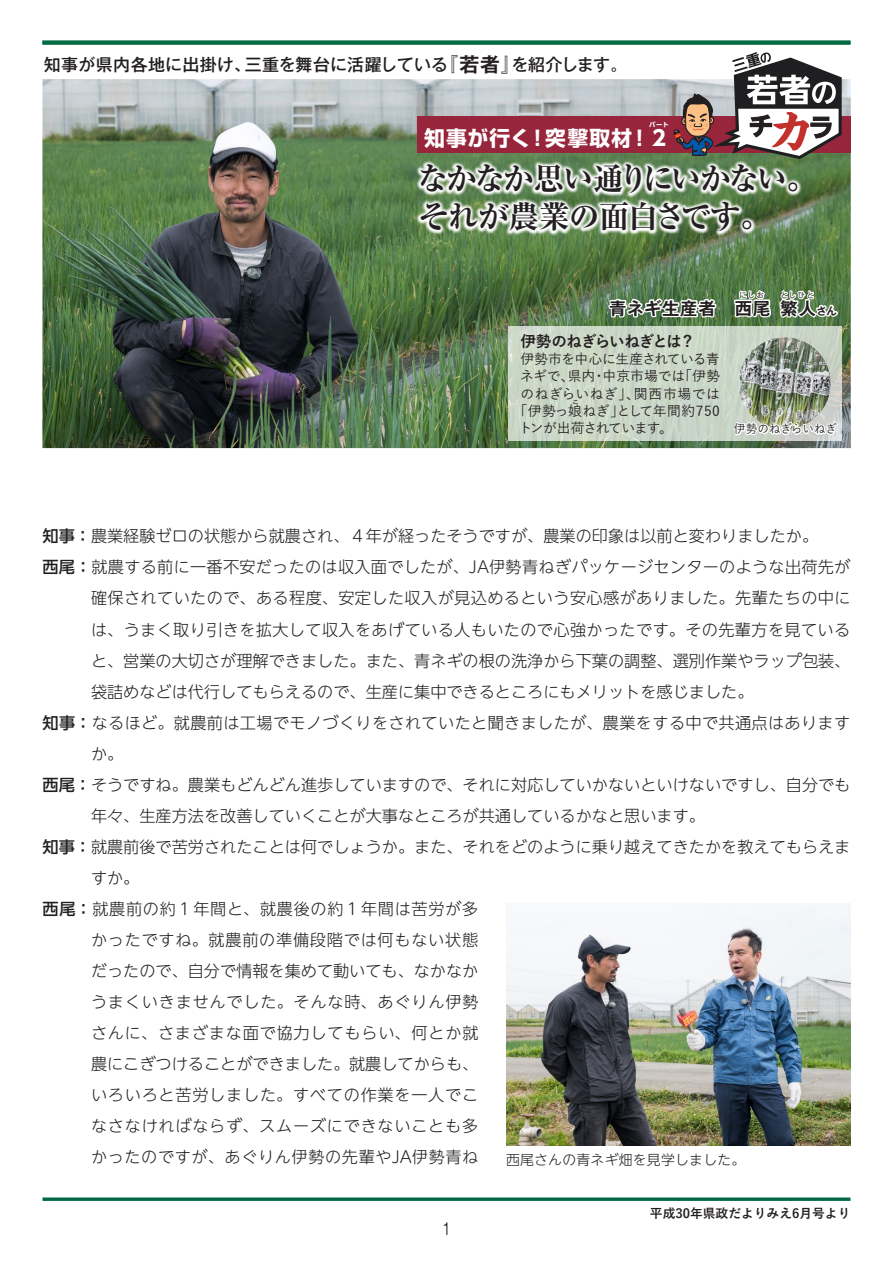
<style>
.page{position:relative;width:893px;height:1263px;background:#fff}
.page>*{position:absolute;margin:0;border:0;box-sizing:border-box;transform-origin:0 0}
.t1{font:700 expanded 31.05px/38px "Ryumin Pr 6 N";letter-spacing:-.05em;color:#231f20}
.t2{font:700 20.7px "Shin Go Pr 6 N";letter-spacing:.055em;color:#fff}
.t3{font:700 17.25px "Gothic MB101 Pro De";letter-spacing:.05em;color:#231f20}
.t4{font:500 16.95px "Gothic MB101 Pr 6 N";letter-spacing:.015em;color:#231f20}
.本文{font:300 16.2px/31px "UD Shin Go NT Pro";color:#231f20;text-align:justify}
.本文-2{font:300 16.2px/31px "UD Shin Go NT Pro";letter-spacing:.02em;color:#231f20}
.本文-3{font:300 15.9px "Gothic MB101 Pr 6";color:#231f20}
.t5{font:700 15.6px "Yu Go";letter-spacing:-.07em;color:#231f20}
.t6{font:500 13.8px "Yu Go";letter-spacing:.03em;color:#231f20}
.t7{font:300 13.8px "UD Shin Go NT Pro";letter-spacing:.02em;color:#231f20}
.t8{font:500 13.8px "Yu Go";letter-spacing:-.005em;color:#231f20}
.t9{font:500 13.8px "Yu Go";letter-spacing:-.04em;color:#231f20}
.t10{font:500 13.8px "Yu Go";letter-spacing:.04em;color:#231f20}
.t11{font:500 13.8px "Yu Go";letter-spacing:-.07em;color:#231f20}
.t12{font:700 12.75px "Yu Go";color:#231f20}
.t13{font:500 12.15px "Yu Go";letter-spacing:.005em;color:#231f20;scale:.95 1}
.t14{font:7.8px "Gothic MB101 Pro";letter-spacing:.285em;color:#231f20;scale:.9 1}
.t15{font:700 6.3px "UD Shin Go Pr 6 N";color:#fff}
.t16{font:5.4px "Hira Kaku Std W5";color:#231f20;scale:1.25 1}
.s1{font-family:"Gothic MB101 Pr 6 N De";font-weight:700;font-size:19.95px}
.s2{font-family:"UD Shin Go Pr 6 N";font-size:21px}
.s3{font-size:10.35px}
.s4{font-weight:500}
</style>
<div class="page">
<svg style="left:43px;top:1197px;width:807px;height:4px;background:#277f5e"></svg>
<div style="left:42px;top:40px;width:808px;height:5px;background:#026a43"></div>
<img style="left:42px;top:79px;width:809px;height:369px">
<svg style="left:672px;top:52px;width:172px;height:53px"></svg>
<svg style="left:607px;top:296px;width:111px;height:24px"></svg>
<svg style="left:733px;top:295px;width:107px;height:31px"></svg>
<div style="left:508px;top:326px;width:334px;height:114px;background:#cbd7c7"></div>
<img style="left:739px;top:337px;width:92px;height:92px;border-radius:46px">
<img style="left:731px;top:388px;width:112px;height:53px">
<img style="left:362px;top:105px;width:489px;height:190px">
<img style="left:506px;top:907px;width:344px;height:239px">
<p class="t4" style="left:44px;top:50px;width:585px">知事が県内各地に出掛け、三重を舞台に活躍している<span class="s1">『若者』</span>を紹介します。</p>
<p class="t15" style="left:649px;top:119px;width:21px">パート</p>
<p class="t2" style="left:424px;top:121px;width:243px">知事が行く！突撃取材！<span class="s2">2</span></p>
<p class="t1" style="left:417px;top:158px;width:401px">なかなか思い通りにいかない。それが農業の面白さです。</p>
<p class="t14" style="left:739px;top:288px;width:84px">にしお　　としひと</p>
<p class="t3" style="left:609px;top:294px;width:229px">青ネギ生産者　西尾繁人<span class="s3">さん</span></p>
<p class="t5" style="left:520px;top:332px;width:189px">伊勢のねぎらいねぎとは?　</p>
<p class="t9" style="left:520px;top:346px;width:201px">伊勢市を中心に生産されている青</p>
<p class="t8" style="left:520px;top:364px;width:201px">ネギで、県内・中京市場では「伊勢</p>
<p class="t10" style="left:520px;top:381px;width:201px">のねぎらいねぎ」、関西市場では</p>
<p class="t6" style="left:513px;top:398px;width:208px">「伊勢っ娘ねぎ」として年間約750</p>
<p class="t11" style="left:519px;top:415px;width:156px">トンが出荷されています。</p>
<p class="t13" style="left:734px;top:418px;width:110px">伊勢のねぎらいねぎ</p>
<p class="t16" style="left:572px;top:398px;width:7px">こ</p>
<p class="本文" style="left:43px;top:520px;width:777px"><span class="s4">知事：</span>農業経験ゼロの状態から就農され、４年が経ったそうですが、農業の印象は以前と変わりましたか。</p>
<p class="本文" style="left:91px;top:551px;width:761px;text-indent:-48px"><span class="s4">西尾：</span>就農する前に一番不安だったのは収入面でしたが、JA伊勢青ねぎパッケージセンターのような出荷先が確保されていたので、ある程度、安定した収入が見込めるという安心感がありました。先輩たちの中には、うまく取り引きを拡大して収入をあげている人もいたので心強かったです。その先輩方を見ていると、営業の大切さが理解できました。また、青ネギの根の洗浄から下葉の調整、選別作業やラップ包装、袋詰めなどは代行してもらえるので、生産に集中できるところにもメリットを感じました。</p>
<p class="本文-2" style="left:91px;top:706px;width:761px;text-indent:-48px"><span class="s4">知事：</span>なるほど。就農前は工場でモノづくりをされていたと聞きましたが、農業をする中で共通点はありますか。</p>
<p class="本文" style="left:91px;top:768px;width:761px;text-indent:-48px"><span class="s4">西尾：</span>そうですね。農業もどんどん進歩していますので、それに対応していかないといけないですし、自分でも年々、生産方法を改善していくことが大事なところが共通しているかなと思います。</p>
<p class="本文" style="left:91px;top:830px;width:761px;text-indent:-48px"><span class="s4">知事：</span>就農前後で苦労されたことは何でしょうか。また、それをどのように乗り越えてきたかを教えてもらえますか。</p>
<p class="本文" style="left:91px;top:893px;width:389px;text-indent:-48px"><span class="s4">西尾：</span>就農前の約１年間と、就農後の約１年間は苦労が多かったですね。就農前の準備段階では何もない状態だったので、自分で情報を集めて動いても、なかなかうまくいきませんでした。そんな時、あぐりん伊勢さんに、さまざまな面で協力してもらい、何とか就農にこぎつけることができました。就農してからも、いろいろと苦労しました。すべての作業を一人でこなさなければならず、スムーズにできないことも多かったのですが、あぐりん伊勢の先輩やJA伊勢青ね</p>
<p class="t7" style="left:506px;top:1148px;width:241px">西尾さんの青ネギ畑を見学しました。</p>
<p class="本文-3" style="left:441px;top:1215px;width:12px">1</p>
<p class="t12" style="left:650px;top:1206px;width:202px">平成30年県政だよりみえ6月号より</p>
</div>
